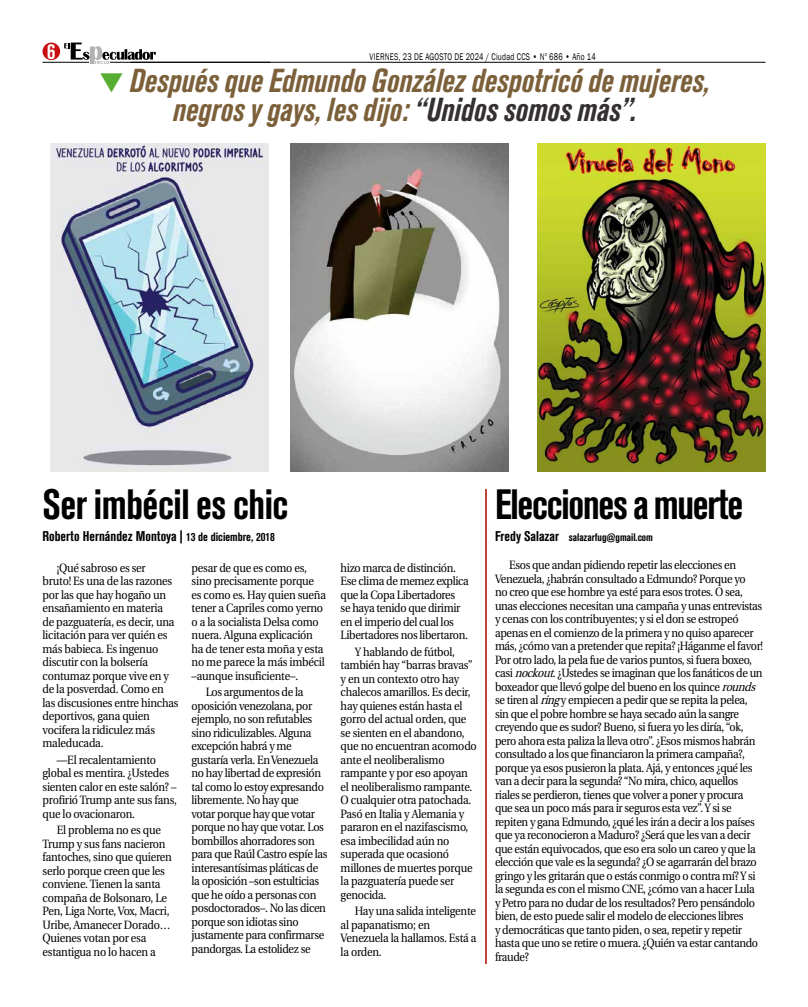
<style>
.page{position:relative;width:808px;height:1007px;background:#fff}
.page>*{position:absolute;margin:0;border:0;box-sizing:border-box;transform-origin:0 0}
.t1{font:700 condensed 42px "Akzidenz Grotesk BQ";letter-spacing:-.03em;color:#000;scale:.95 1}
.t2{font:700 condensed 42px "Akzidenz Grotesk BQ";letter-spacing:-.01em;color:#000;scale:.95 1}
.t3{font:italic 700 condensed 32.9px/29.3px "Akzidenz Grotesk BQ";color:#7b603a;text-align:center;scale:.95 1}
.t4{font:700 condensed 22px "Akzidenz Grotesk BQ";color:#fff;scale:.95 1}
.t5{font:14px "Akzidenz Grotesk BQ Bd Cnd Alt";color:#000}
.t6{font:12px/13.5px "Utopia";letter-spacing:-.03em;color:#000;scale:.9 1}
.t7{font:10.8px "Akzidenz Grotesk BQ Bd Cnd Alt";color:#000}
.t8{font:9.9px "Franklin Gothic";letter-spacing:.03em;color:#000;scale:.75 1}
.s1{color:#57ad31}
.s2{color:#33302f}
.s3{font-size:12px}
.s4{font-size:14px}
.s5{font-style:italic}
</style>
<div class="page">
<hr style="left:110px;top:62px;width:655px;height:1px;background:#000">
<div style="left:43px;top:43px;width:17px;height:17px;background:#c90c0f;border-radius:50%"></div>
<svg style="left:64px;top:43px;width:92px;height:21px"></svg>
<hr style="left:43px;top:62px;width:46px;height:1px;background:#000">
<hr style="left:131px;top:62px;width:139px;height:1px;background:#000">
<hr style="left:485px;top:489px;width:2px;height:475px;background:#bf443a">
<img style="left:50px;top:143px;width:219px;height:328px">
<img style="left:291px;top:143px;width:217px;height:328px">
<img style="left:538px;top:143px;width:227px;height:328px">
<h3 class="t4" style="left:47px;top:38px;width:10px">6</h3>
<p class="t8" style="left:369px;top:50px;width:303px">VIERNES, 23 DE AGOSTO DE 2024 / Ciudad CCS • N<sup>o</sup> 686 • Año 14</p>
<h2 class="t3" style="left:99px;top:66px;width:644px"><span class="s1">▼</span> Después que Edmundo González despotricó de mujeres, negros y gays, les dijo: <span class="s2">“Unidos somos más”.</span></h2>
<h1 class="t2" style="left:43px;top:480px;width:260px">Ser imbécil es chic</h1>
<p class="t5" style="left:43px;top:528px;width:234px">Roberto Hernández Montoya | <span class="s3">13 de diciembre, 2018</span></p>
<p class="t6" style="left:43px;top:561px;width:153px;text-indent:14px">¡Qué sabroso es ser<br>bruto! Es una de las razones por las que hay hogaño un ensañamiento en materia<br>de pazguatería, es decir, una licitación para ver quién es más babieca. Es ingenuo discutir con la bolsería contumaz porque vive en y de la posverdad. Como en las discusiones entre hinchas deportivos, gana quien vocifera la ridiculez más maleducada.</p>
<p class="t6" style="left:43px;top:753px;width:151px;text-indent:14px">—El recalentamiento global es mentira. ¿Ustedes sienten calor en este salón? – profirió Trump ante sus fans, que lo ovacionaron.</p>
<p class="t6" style="left:43px;top:823px;width:145px;text-indent:14px">El problema no es que<br>Trump y sus fans nacieron fantoches, sino que quieren serlo porque creen que les conviene. Tienen la santa compaña de Bolsonaro, Le<br>Pen, Liga Norte, Vox, Macri,<br>Uribe, Amanecer Dorado…<br>Quienes votan por esa estantigua no lo hacen a</p>
<p class="t6" style="left:192px;top:561px;width:151px">pesar de que es como es, sino precisamente porque es como es. Hay quien sueña tener a Capriles como yerno o a la socialista Delsa como nuera. Alguna explicación ha de tener esta moña y esta no me parece la más imbécil –aunque insuficiente–.</p>
<p class="t6" style="left:192px;top:685px;width:152px;text-indent:14px">Los argumentos de la oposición venezolana, por ejemplo, no son refutables sino ridiculizables. Alguna excepción habrá y me gustaría verla. En Venezuela no hay libertad de expresión tal como lo estoy expresando libremente. No hay que<br>votar porque hay que votar porque no hay que votar. Los bombillos ahorradores son para que Raúl Castro espíe las interesantísimas pláticas de la oposición –son estulticias que he oído a personas con posdoctorados–. No las dicen porque son idiotas sino justamente para confirmarse pandorgas. La estolidez se</p>
<p class="t6" style="left:341px;top:561px;width:144px">hizo marca de distinción.<br>Ese clima de memez explica que la Copa Libertadores<br>se haya tenido que dirimir en el imperio del cual los<br>Libertadores nos libertaron.</p>
<p class="t6" style="left:341px;top:645px;width:153px;text-indent:14px">Y hablando de fútbol, también hay “barras bravas” y en un contexto otro hay chalecos amarillos. Es decir, hay quienes están hasta el gorro del actual orden, que se sienten en el abandono, que no encuentran acomodo ante el neoliberalismo rampante y por eso apoyan el neoliberalismo rampante.<br>O cualquier otra patochada.<br>Pasó en Italia y Alemania y pararon en el nazifascismo, esa imbecilidad aún no superada que ocasionó millones de muertes porque la pazguatería puede ser genocida.</p>
<p class="t6" style="left:341px;top:904px;width:152px;text-indent:14px">Hay una salida inteligente al papanatismo; en<br>Venezuela la hallamos. Está a la orden.</p>
<h1 class="t1" style="left:495px;top:480px;width:263px">Elecciones a muerte</h1>
<p class="t7" style="left:495px;top:531px;width:159px"><span class="s4">Fredy Salazar</span> salazarfug@gmail.com</p>
<p class="t6" style="left:495px;top:558px;width:299px;text-indent:14px">Esos que andan pidiendo repetir las elecciones en Venezuela, ¿habrán consultado a Edmundo? Porque yo<br>no creo que ese hombre ya esté para esos trotes. O sea, unas elecciones necesitan una campaña y unas entrevistas y cenas con los contribuyentes; y si el don se estropeó apenas en el comienzo de la primera y no quiso aparecer más, ¿cómo van a pretender que repita? ¡Háganme el favor!<br>Por otro lado, la pela fue de varios puntos, si fuera boxeo, casi <span class="s5">nockout</span>. ¿Ustedes se imaginan que los fanáticos de un boxeador que llevó golpe del bueno en los quince <span class="s5">rounds </span>se tiren al <span class="s5">ring</span>y empiecen a pedir que se repita la pelea, sin que el pobre hombre se haya secado aún la sangre creyendo que es sudor? Bueno, si fuera yo les diría, “ok, pero ahora esta paliza la lleva otro”. ¿Esos mismos habrán consultado a los que financiaron la primera campaña?, porque ya esos pusieron la plata. Ajá, y entonces ¿qué les van a decir para la segunda? “No mira, chico, aquellos riales se perdieron, tienes que volver a poner y procura que sea un poco más para ir seguros esta vez”. Y si se repiten y gana Edmundo, ¿qué les irán a decir a los países que ya reconocieron a Maduro? ¿Será que les van a decir que están equivocados, que eso era solo un careo y que la elección que vale es la segunda? ¿O se agarrarán del brazo gringo y les gritarán que o estás conmigo o contra mí? Y si la segunda es con el mismo CNE, ¿cómo van a hacer Lula<br>y Petro para no dudar de los resultados? Pero pensándolo bien, de esto puede salir el modelo de elecciones libres<br>y democráticas que tanto piden, o sea, repetir y repetir hasta que uno se retire o muera. ¿Quién va estar cantando fraude?</p>
</div>
